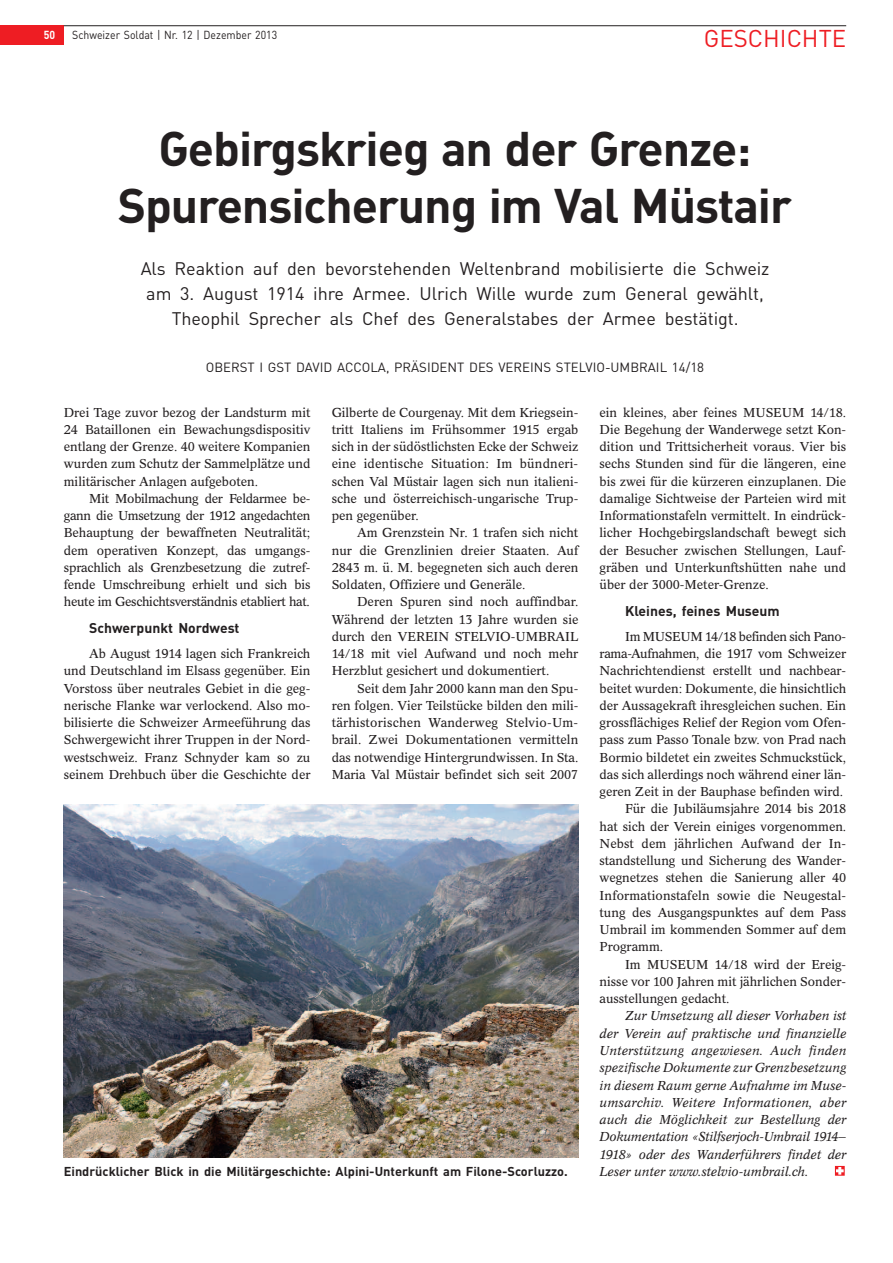
<style>
.page{position:relative;width:893px;height:1263px;background:#fff}
.page>*{position:absolute;margin:0;border:0;box-sizing:border-box;transform-origin:0 0}
.t1{font:700 48px/57px "DINSZ";letter-spacing:-.02em;color:#231f20;text-align:center}
.t2{font:24px "DINSZ";color:#ee1d23}
.t3{font:18px/24.8px "DINSZ";letter-spacing:-.005em;color:#231f20;text-align:center}
.t4{font:700 13.95px "DINSZ";color:#231f20}
.t5{font:13.2px/17.2px "Chinchilla SB";color:#231f20;text-align:justify}
.t6{font:italic 13.2px/17.2px "Chinchilla SB";color:#231f20;text-align:justify}
.t7{font:13.2px "Chinchilla SB";letter-spacing:-.02em;color:#231f20}
.t8{font:13.2px "DINSZ";color:#231f20}
.t9{font:700 12.75px "DINSZ";color:#231f20}
.t10{font:11.55px "DINSZ";color:#231f20;scale:.91 1}
.t11{font:700 11.55px "DINSZ";color:#fff;scale:.91 1}
</style>
<div class="page">
<div style="left:0;top:26px;width:64px;height:19px;background:#ee1d23"></div>
<hr style="left:64px;top:25px;width:782px;height:1px;background:#231f20">
<svg style="left:835px;top:1166px;width:10px;height:10px"></svg>
<img style="left:64px;top:805px;width:514px;height:352px">
<p class="t11" style="left:44px;top:30px;width:14px">50</p>
<p class="t10" style="left:72px;top:30px;width:227px">Schweizer Soldat | Nr. 12 | Dezember 2013</p>
<h2 class="t2" style="left:704px;top:30px;width:144px">GESCHICHTE</h2>
<h1 class="t1" style="left:118px;top:125px;width:676px">Gebirgskrieg an der Grenze:<br>Spurensicherung im Val Müstair</h1>
<h3 class="t3" style="left:141px;top:258px;width:630px">Als Reaktion auf den bevorstehenden Weltenbrand mobilisierte die Schweiz am 3. August 1914 ihre Armee. Ulrich Wille wurde zum General gewählt,<br>Theophil Sprecher als Chef des Generalstabes der Armee bestätigt.</h3>
<p class="t8" style="left:206px;top:362px;width:500px">OBERST I GST DAVID ACCOLA, PRÄSIDENT DES VEREINS STELVIO-UMBRAIL 14/18</p>
<p class="t5" style="left:64px;top:403px;width:248px">Drei Tage zuvor bezog der Landsturm mit 24 Bataillonen ein Bewachungsdispositiv entlang der Grenze. 40 weitere Kompanien wurden zum Schutz der Sammelplätze und militärischer Anlagen aufgeboten.</p>
<p class="t5" style="left:64px;top:490px;width:248px;text-indent:26px">Mit Mobilmachung der Feldarmee be&shy;gann die Umsetzung der 1912 angedachten Behauptung der bewaffneten Neutralität; dem operativen Konzept, das umgangs&shy;sprachlich als Grenzbesetzung die zutref&shy;fende Umschreibung erhielt und sich bis heute im Geschichtsverständnis etabliert hat.</p>
<p class="t4" style="left:89px;top:623px;width:152px">Schwerpunkt Nordwest</p>
<p class="t5" style="left:64px;top:645px;width:248px;text-indent:26px">Ab August 1914 lagen sich Frankreich und Deutschland im Elsass gegenüber. Ein Vorstoss über neutrales Gebiet in die geg&shy;nerische Flanke war verlockend. Also mo&shy;bilisierte die Schweizer Armeeführung das Schwergewicht ihrer Truppen in der Nord&shy;westschweiz. Franz Schnyder kam so zu seinem Drehbuch über die Geschichte der</p>
<p class="t5" style="left:332px;top:403px;width:248px">Gilberte de Courgenay. Mit dem Kriegsein&shy;tritt Italiens im Frühsommer 1915 ergab sich in der südöstlichsten Ecke der Schweiz eine identische Situation: Im bündneri&shy;schen Val Müstair lagen sich nun italieni&shy;sche und österreichisch-ungarische Trup&shy;pen gegenüber.</p>
<p class="t5" style="left:332px;top:524px;width:248px;text-indent:26px">Am Grenzstein Nr. 1 trafen sich nicht nur die Grenzlinien dreier Staaten. Auf 2843 m. ü. M. begegneten sich auch deren Soldaten, Offiziere und Generäle.</p>
<p class="t5" style="left:332px;top:593px;width:248px;text-indent:26px">Deren Spuren sind noch auffindbar.<br>Während der letzten 13 Jahre wurden sie durch den VEREIN STELVIO-UMBRAIL 14/18 mit viel Aufwand und noch mehr Herzblut gesichert und dokumentiert.</p>
<p class="t5" style="left:332px;top:679px;width:248px;text-indent:26px">Seit dem Jahr 2000 kann man den Spu&shy;ren folgen. Vier Teilstücke bilden den mili&shy;tärhistorischen Wanderweg Stelvio-Um&shy;brail. Zwei Dokumentationen vermitteln das notwendige Hintergrundwissen. In Sta.<br>Maria Val Müstair befindet sich seit 2007</p>
<p class="t5" style="left:600px;top:403px;width:248px">ein kleines, aber feines MUSEUM 14/18.<br>Die Begehung der Wanderwege setzt Kon&shy;dition und Trittsicherheit voraus. Vier bis sechs Stunden sind für die längeren, eine bis zwei für die kürzeren einzuplanen. Die damalige Sichtweise der Parteien wird mit Informationstafeln vermittelt. In eindrück&shy;licher Hochgebirgslandschaft bewegt sich der Besucher zwischen Stellungen, Lauf&shy;gräben und Unterkunftshütten nahe und über der 3000-Meter-Grenze.</p>
<p class="t4" style="left:625px;top:606px;width:156px">Kleines, feines Museum</p>
<p class="t7" style="left:625px;top:629px;width:223px">Im MUSEUM 14/18 befinden sich Pano-</p>
<p class="t7" style="left:600px;top:646px;width:248px">rama-Aufnahmen, die 1917 vom Schweizer</p>
<p class="t5" style="left:600px;top:662px;width:248px">Nachrichtendienst erstellt und nachbear-</p>
<p class="t5" style="left:600px;top:679px;width:248px">beitet wurden: Dokumente, die hinsichtlich</p>
<p class="t5" style="left:600px;top:697px;width:248px">der Aussagekraft ihresgleichen suchen. Ein</p>
<p class="t5" style="left:600px;top:714px;width:248px">grossflächiges Relief der Region vom Ofen-</p>
<p class="t5" style="left:600px;top:731px;width:248px">pass zum Passo Tonale bzw. von Prad nach</p>
<p class="t5" style="left:600px;top:748px;width:248px">Bormio bildetet ein zweites Schmuckstück,</p>
<p class="t5" style="left:600px;top:766px;width:248px">das sich allerdings noch während einer län-</p>
<p class="t5" style="left:600px;top:783px;width:245px">geren Zeit in der Bauphase befinden wird.</p>
<p class="t5" style="left:625px;top:800px;width:223px">Für die Jubiläumsjahre 2014 bis 2018</p>
<p class="t5" style="left:600px;top:817px;width:248px">hat sich der Verein einiges vorgenommen.</p>
<p class="t5" style="left:600px;top:835px;width:248px">Nebst dem jährlichen Aufwand der In-</p>
<p class="t5" style="left:600px;top:852px;width:248px">standstellung und Sicherung des Wander-</p>
<p class="t5" style="left:600px;top:869px;width:248px">wegnetzes stehen die Sanierung aller 40</p>
<p class="t5" style="left:600px;top:886px;width:248px">Informationstafeln sowie die Neugestal-</p>
<p class="t5" style="left:600px;top:904px;width:248px">tung des Ausgangspunktes auf dem Pass</p>
<p class="t5" style="left:600px;top:921px;width:248px">Umbrail im kommenden Sommer auf dem</p>
<p class="t5" style="left:600px;top:938px;width:65px">Programm.</p>
<p class="t5" style="left:625px;top:955px;width:223px">Im MUSEUM 14/18 wird der Ereig-</p>
<p class="t5" style="left:600px;top:973px;width:248px">nisse vor 100 Jahren mit jährlichen Sonder-</p>
<p class="t5" style="left:600px;top:990px;width:131px">ausstellungen gedacht.</p>
<p class="t6" style="left:600px;top:1007px;width:248px;text-indent:26px">Zur Umsetzung all dieser Vorhaben ist der Verein auf praktische und finanzielle Unterstützung angewiesen. Auch finden spezifische Dokumente zur Grenzbesetzung in diesem Raum gerne Aufnahme im Muse&shy;umsarchiv. Weitere Informationen, aber auch die Möglichkeit zur Bestellung der Dokumentation «Stilfserjoch-Umbrail 1914– 1918» oder des Wanderführers findet der</p>
<p class="t9" style="left:64px;top:1166px;width:506px">Eindrücklicher Blick in die Militärgeschichte: Alpini-Unterkunft am Filone-Scorluzzo.</p>
<p class="t6" style="left:600px;top:1162px;width:210px">Leser unter www.stelvio-umbrail.ch.</p>
</div>
